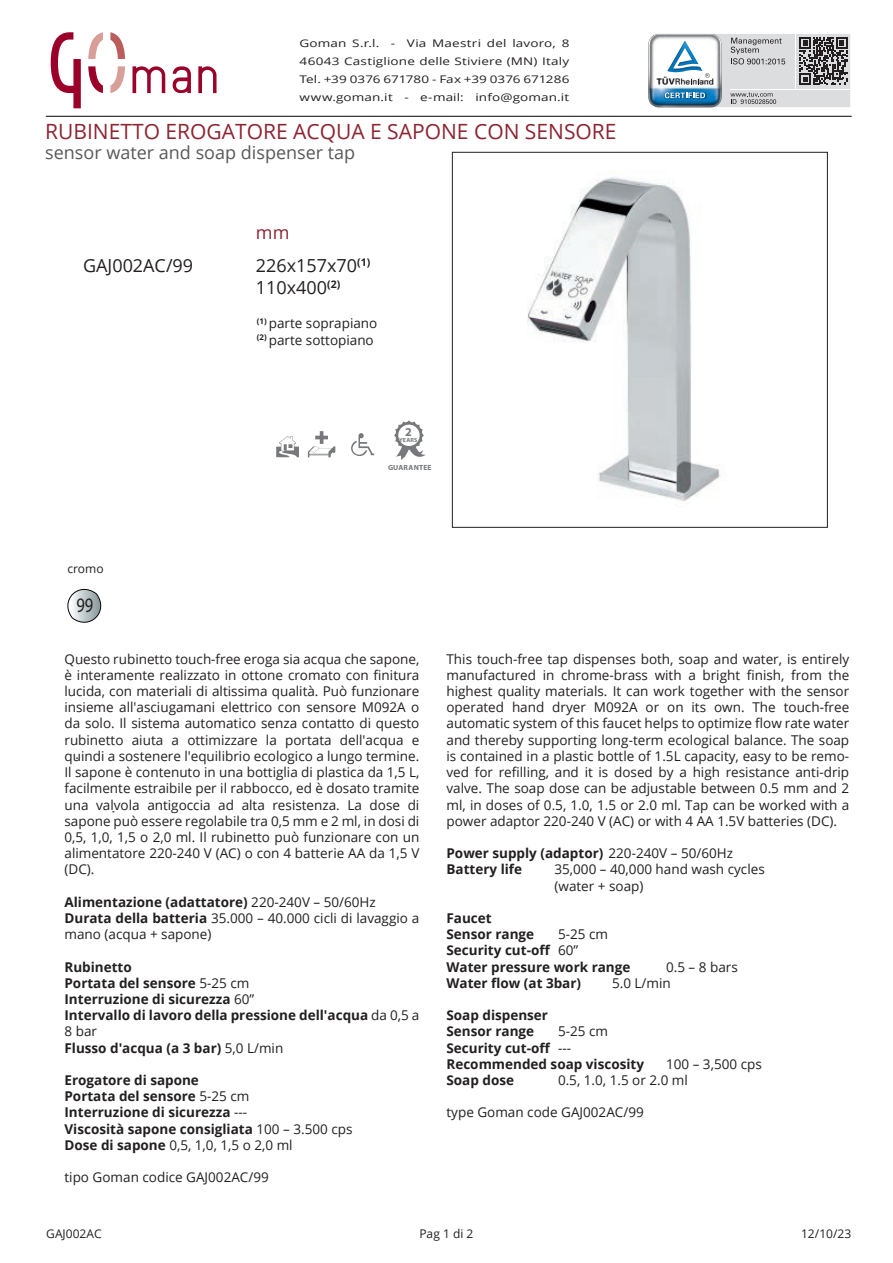
<style>
.page{position:relative;width:893px;height:1263px;background:#fff}
.page>*{position:absolute;margin:0;border:0;box-sizing:border-box;transform-origin:0 0}
.t1{font:21px "Open Sans";color:#8d2431}
.t2{font:20.7px "Myriad Pro";color:#231f20;scale:.8 1}
.t3{font:18px/32.8px "Open Sans";color:#231f20}
.t4{font:18px "Open Sans";color:#57585a}
.t5{font:13.5px/16.2px "Open Sans";color:#231f20}
.t6{font:700 13.5px/16.2px "Open Sans";color:#231f20}
.t7{font:12px "Open Sans";color:#231f20}
.t8{font:700 12px "Myriad Pro";color:#76787b}
.t9{font:10.5px/18px "Open Sans";letter-spacing:.01em;color:#231f20;text-align:justify;scale:1.29 1}
.t10{font:700 7.5px "Myriad Pro";letter-spacing:.025em;color:#76787b}
.t11{font:700 6px "Myriad Pro";letter-spacing:.04em;color:#76787b}
.s1{color:#8d2431}
.s2{font-weight:700}
.s3{font-weight:400}
</style>
<div class="page">
<hr style="left:46px;top:116px;width:805px;height:1px;background:#231f20">
<svg style="left:648px;top:33px;width:202px;height:75px"></svg>
<svg style="left:351px;top:433px;width:23px;height:23px"></svg>
<svg style="left:276px;top:436px;width:23px;height:21px"></svg>
<svg style="left:308px;top:431px;width:27px;height:26px"></svg>
<div style="left:452px;top:152px;width:376px;height:375px;border:1px solid #231f20"></div>
<svg style="left:394px;top:420px;width:32px;height:40px"></svg>
<svg style="left:88px;top:66px;width:15px;height:27px"></svg>
<svg style="left:198px;top:66px;width:19px;height:27px"></svg>
<svg style="left:133px;top:66px;width:32px;height:27px"></svg>
<svg style="left:173px;top:66px;width:18px;height:27px"></svg>
<svg style="left:88px;top:32px;width:15px;height:27px"></svg>
<svg style="left:110px;top:32px;width:15px;height:27px"></svg>
<svg style="left:110px;top:66px;width:15px;height:27px"></svg>
<svg style="left:51px;top:32px;width:30px;height:76px"></svg>
<svg style="left:67px;top:588px;width:35px;height:35px"></svg>
<img style="left:527px;top:177px;width:193px;height:325px">
<p class="t9" style="left:299px;top:34px;width:211px">Goman S.r.l. - Via Maestri del lavoro, 8<br>46043 Castiglione delle Stiviere (MN) Italy Tel. +39 0376 671780 - Fax +39 0376 671286 www.goman.it - e-mail: info@goman.it</p>
<h1 class="t1" style="left:45px;top:117px;width:573px">RUBINETTO EROGATORE ACQUA E SAPONE CON SENSORE</h1>
<h3 class="t4" style="left:45px;top:140px;width:312px">sensor water and soap dispenser tap</h3>
<h3 class="t3" style="left:83px;top:249px;width:112px">GAJ002AC/99</h3>
<h3 class="t3" style="left:256px;top:216px;width:116px"><span class="s1">mm<br></span>226x157x70<sup>(1)</sup></h3>
<h3 class="t3" style="left:256px;top:270px;width:86px">110x400<sup>(2)</sup></h3>
<p class="t5" style="left:257px;top:315px;width:122px"><sup>(1)</sup> parte soprapiano <sup>(2)</sup> parte sottopiano</p>
<p class="t8" style="left:405px;top:424px;width:8px">2</p>
<p class="t11" style="left:399px;top:436px;width:20px">YEARS</p>
<p class="t10" style="left:388px;top:463px;width:45px">GUARANTEE</p>
<p class="t7" style="left:67px;top:560px;width:38px">cromo</p>
<h2 class="t2" style="left:76px;top:593px;width:23px">99</h2>
<p class="t5" style="left:64px;top:650px;width:356px;text-align:justify">Questo rubinetto touch-free eroga sia acqua che sapone, è interamente realizzato in ottone cromato con finitura lucida, con materiali di altissima qualità. Può funzionare insieme all'asciugamani elettrico con sensore M092A o da solo. Il sistema automatico senza contatto di questo rubinetto aiuta a ottimizzare la portata dell'acqua e quindi a sostenere l'equilibrio ecologico a lungo termine.<br>Il sapone è contenuto in una bottiglia di plastica da 1,5 L, facilmente estraibile per il rabbocco, ed è dosato tramite una valvola antigoccia ad alta resistenza. La dose di sapone può essere regolabile tra 0,5 mm e 2 ml, in dosi di 0,5, 1,0, 1,5 o 2,0 ml. Il rubinetto può funzionare con un alimentatore 220-240 V (AC) o con 4 batterie AA da 1,5 V (DC).</p>
<p class="t5" style="left:64px;top:893px;width:356px"><span class="s2">Alimentazione (adattatore)</span> 220-240V – 50/60Hz<br><span class="s2">Durata della batteria</span> 35.000 – 40.000 cicli di lavaggio a mano (acqua + sapone)</p>
<p class="t6" style="left:64px;top:958px;width:356px">Rubinetto<br>Portata del sensore <span class="s3">5-25 cm<br></span>Interruzione di sicurezza <span class="s3">60”<br></span>Intervallo di lavoro della pressione dell'acqua <span class="s3">da 0,5 a<br>8 bar<br></span>Flusso d'acqua (a 3 bar) <span class="s3">5,0 L/min</span></p>
<p class="t6" style="left:64px;top:1071px;width:289px">Erogatore di sapone<br>Portata del sensore <span class="s3">5-25 cm<br></span>Interruzione di sicurezza <span class="s3">---<br></span>Viscosità sapone consigliata <span class="s3">100 – 3.500 cps<br></span>Dose di sapone <span class="s3">0,5, 1,0, 1,5 o 2,0 ml</span></p>
<p class="t5" style="left:64px;top:1169px;width:206px">tipo Goman codice GAJ002AC/99</p>
<p class="t5" style="left:446px;top:650px;width:404px;text-align:justify">This touch-free tap dispenses both, soap and water, is entirely manufactured in chrome-brass with a bright finish, from the highest quality materials. It can work together with the sensor operated hand dryer M092A or on its own. The touch-free automatic system of this faucet helps to optimize flow rate water and thereby supporting long-term ecological balance. The soap is contained in a plastic bottle of 1.5L capacity, easy to be remo&shy;ved for refilling, and it is dosed by a high resistance anti-drip valve. The soap dose can be adjustable between 0.5 mm and 2 ml, in doses of 0.5, 1.0, 1.5 or 2.0 ml. Tap can be worked with a power adaptor 220-240 V (AC) or with 4 AA 1.5V batteries (DC).</p>
<p class="t6" style="left:446px;top:845px;width:288px">Power supply (adaptor) <span class="s3">220-240V – 50/60Hz<br></span>Battery life</p>
<p class="t5" style="left:554px;top:861px;width:212px">35,000 – 40,000 hand wash cycles (water + soap)</p>
<p class="t6" style="left:446px;top:909px;width:89px">Faucet<br>Sensor range</p>
<p class="t6" style="left:446px;top:926px;width:185px;text-indent:112px"><span class="s3">5-25 cm<br></span>Security cut-off <span class="s3">60”<br></span>Water pressure work range</p>
<p class="t5" style="left:666px;top:958px;width:73px">0.5 – 8 bars</p>
<p class="t6" style="left:446px;top:974px;width:136px">Water flow (at 3bar)</p>
<p class="t5" style="left:612px;top:974px;width:60px">5.0 L/min</p>
<p class="t6" style="left:446px;top:1007px;width:103px">Soap dispenser<br>Sensor range</p>
<p class="t6" style="left:446px;top:1023px;width:199px;text-indent:112px"><span class="s3">5-25 cm<br></span>Security cut-off <span class="s3">---<br></span>Recommended soap viscosity</p>
<p class="t5" style="left:666px;top:1055px;width:97px">100 – 3,500 cps</p>
<p class="t6" style="left:446px;top:1071px;width:69px">Soap dose</p>
<p class="t5" style="left:558px;top:1071px;width:131px">0.5, 1.0, 1.5 or 2.0 ml</p>
<p class="t5" style="left:446px;top:1104px;width:199px">type Goman code GAJ002AC/99</p>
<p class="t7" style="left:46px;top:1226px;width:57px">GAJ002AC</p>
<p class="t7" style="left:419px;top:1226px;width:56px">Pag 1 di 2</p>
<p class="t7" style="left:801px;top:1226px;width:52px">12/10/23</p>
</div>
